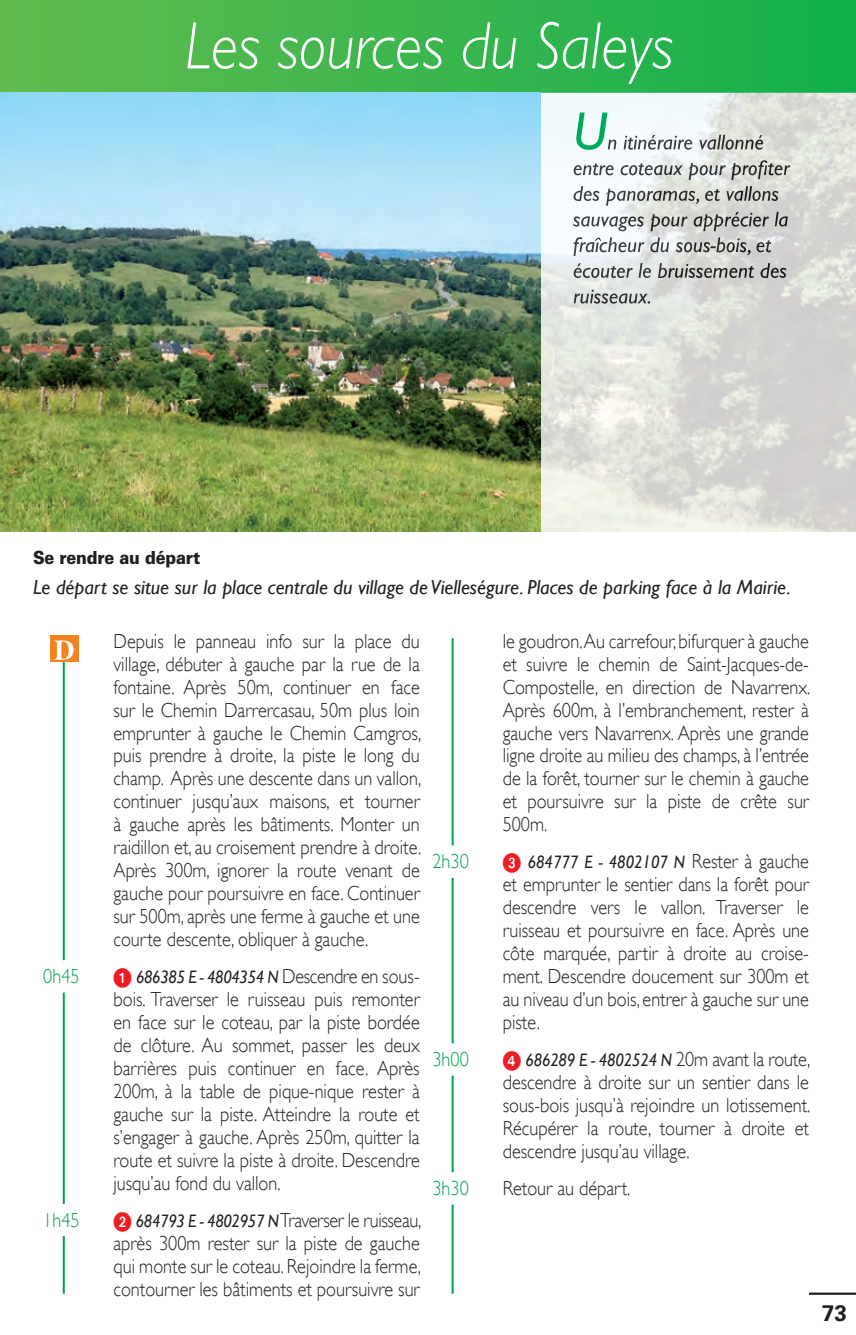
<style>
.page{position:relative;width:856px;height:1335px;background:#fff}
.page>*{position:absolute;margin:0;border:0;box-sizing:border-box;transform-origin:0 0}
.t1{font:italic 300 67.5px "Gill Sans";color:#fff;scale:.91 1}
.t2{font:700 22.5px "Univers LT Std";color:#231f20}
.t3{font:300 20.25px/22.9px "Gill Sans";color:#231f20;text-align:justify;scale:.9 1}
.t4{font:italic 20.25px "Gill Sans";color:#231f20}
.t5{font:300 20.25px "Gill Sans";color:#00a54f;scale:.9 1}
.t6{font:italic 18px "Gill Sans";letter-spacing:-.01em;color:#231f20;scale:.9 1}
.t7{font:900 18px "Univers LT Std";letter-spacing:-.01em;color:#231f20;scale:.9 1}
.s1{font-family:"European Pixx";font-style:normal;font-size:20.25px;color:#ee1d23}
.s2{font-weight:300;font-style:normal;font-size:20.25px}
.s3{font-family:"European Pixx";font-weight:400;color:#ee1d23}
.s4{font-weight:400;font-style:italic;font-size:18px}
</style>
<div class="page">
<svg style="left:0;top:0;width:856px;height:93px;background:#3bb54e"></svg>
<hr style="left:809px;top:1292px;width:47px;height:2px;background:#231f20">
<img style="left:0;top:93px;width:856px;height:439px">
<img style="left:576px;top:112px;width:31px;height:38px">
<img style="left:608px;top:135px;width:156px;height:15px">
<img style="left:573px;top:160px;width:217px;height:20px">
<img style="left:573px;top:186px;width:206px;height:20px">
<img style="left:573px;top:212px;width:215px;height:19px">
<img style="left:573px;top:237px;width:198px;height:19px">
<img style="left:573px;top:263px;width:214px;height:15px">
<img style="left:573px;top:290px;width:77px;height:13px">
<hr style="left:63px;top:640px;width:2px;height:653px;background:#00a54f">
<hr style="left:451px;top:638px;width:3px;height:655px;background:#00a54f">
<div style="left:50px;top:636px;width:29px;height:26px;background:#f58220"></div>
<svg style="left:55px;top:640px;width:19px;height:19px"></svg>
<svg style="left:451px;top:829px;width:3px;height:98px"></svg>
<svg style="left:451px;top:1027px;width:3px;height:98px"></svg>
<svg style="left:451px;top:1155px;width:3px;height:99px"></svg>
<svg style="left:62px;top:917px;width:3px;height:125px"></svg>
<svg style="left:62px;top:1161px;width:3px;height:124px"></svg>
<h1 class="t1" style="left:185px;top:8px;width:538px">Les sources du Saleys</h1>
<p class="t7" style="left:33px;top:546px;width:187px">Se rendre au départ</p>
<p class="t4" style="left:33px;top:576px;width:759px">Le départ se situe sur la place centrale du village de Vielleségure. Places de parking face à la Mairie.</p>
<p class="t3" style="left:503px;top:629px;width:343px">le goudron. Au carrefour, bifurquer à gauche et suivre le chemin de Saint-Jacques-de-Compostelle, en direction de Navarrenx.<br>Après 600m, à l’embranchement, rester à gauche vers Navarrenx. Après une grande ligne droite au milieu des champs, à l’entrée de la forêt, tourner sur le chemin à gauche et poursuivre sur la piste de crête sur 500m.</p>
<p class="t5" style="left:432px;top:850px;width:42px">2h30</p>
<p class="t6" style="left:503px;top:852px;width:342px"><span class="s1">3</span> 684777 E - 4802107 N <span class="s2">Rester à gauche</span></p>
<p class="t3" style="left:503px;top:873px;width:342px">et emprunter le sentier dans la forêt pour descendre vers le vallon. Traverser le ruisseau et poursuivre en face. Après une côte marquée, partir à droite au croise&shy;ment. Descendre doucement sur 300m et au niveau d’un bois, entrer à gauche sur une piste.</p>
<p class="t5" style="left:432px;top:1047px;width:42px">3h00</p>
<p class="t6" style="left:503px;top:1049px;width:343px"><span class="s1">4</span> 686289 E - 4802524 N <span class="s2">20m avant la route,</span></p>
<p class="t3" style="left:503px;top:1070px;width:343px">descendre à droite sur un sentier dans le sous-bois jusqu’à rejoindre un lotissement.<br>Récupérer la route, tourner à droite et descendre jusqu’au village.</p>
<p class="t5" style="left:432px;top:1176px;width:42px">3h30</p>
<p class="t3" style="left:502px;top:1176px;width:143px">Retour au départ.</p>
<p class="t3" style="left:113px;top:629px;width:343px">Depuis le panneau info sur la place du village, débuter à gauche par la rue de la fontaine. Après 50m, continuer en face sur le Chemin Darrercasau, 50m plus loin emprunter à gauche le Chemin Camgros, puis prendre à droite, la piste le long du champ. Après une descente dans un vallon, continuer jusqu’aux maisons, et tourner à gauche après les bâtiments. Monter un raidillon et, au croisement prendre à droite.<br>Après 300m, ignorer la route venant de gauche pour poursuivre en face. Continuer sur 500m, après une ferme à gauche et une courte descente, obliquer à gauche.</p>
<p class="t5" style="left:43px;top:964px;width:42px">0h45</p>
<p class="t6" style="left:113px;top:966px;width:342px"><span class="s1">1</span> 686385 E - 4804354 N <span class="s2">Descendre en sous-</span></p>
<p class="t3" style="left:113px;top:987px;width:342px">bois. Traverser le ruisseau puis remonter en face sur le coteau, par la piste bordée de clôture. Au sommet, passer les deux barrières puis continuer en face. Après 200m, à la table de pique-nique rester à gauche sur la piste. Atteindre la route et s’engager à gauche. Après 250m, quitter la route et suivre la piste à droite. Descendre jusqu’au fond du vallon.</p>
<p class="t5" style="left:43px;top:1208px;width:42px">1h45</p>
<p class="t3" style="left:113px;top:1208px;width:343px"><span class="s3">2</span> <span class="s4">684793 E - 4802957 N</span> Traverser le ruisseau, après 300m rester sur la piste de gauche qui monte sur le coteau. Rejoindre la ferme, contourner les bâtiments et poursuivre sur</p>
<p class="t2" style="left:822px;top:1300px;width:27px">73</p>
</div>
